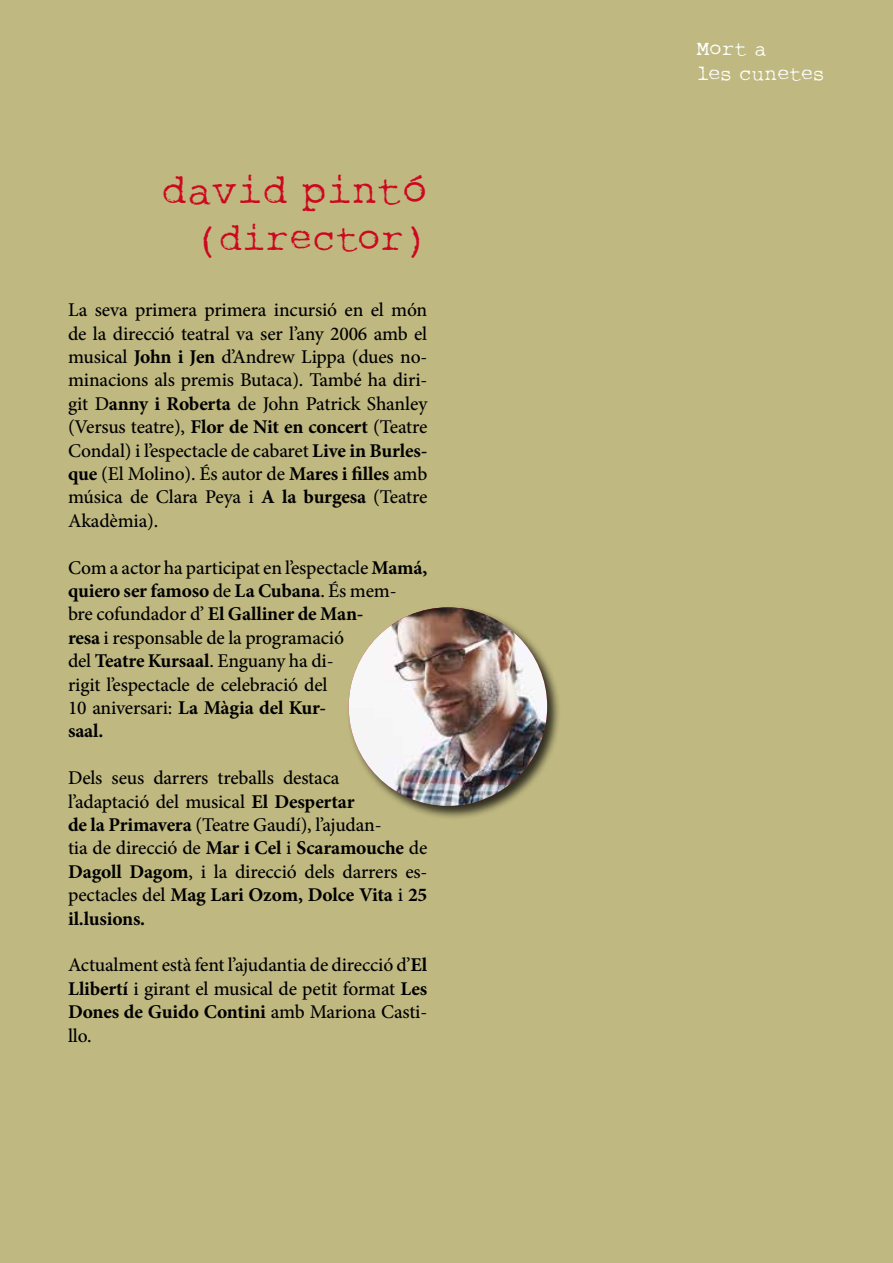
<style>
.page{position:relative;width:893px;height:1263px;background:#bfb881}
.page>*{position:absolute;margin:0;border:0;box-sizing:border-box;transform-origin:0 0}
.t1{font:42px "Rough Typewriter";color:#cd071e}
.t2{font:39px "Rough Typewriter";color:#cd071e}
.t3{font:21px/25.2px "Rough Typewriter";color:#fff}
.t4{font:500 19.5px/23.4px "Minion Pro";letter-spacing:-.01em;color:#000;text-align:justify}
.s1{font-weight:700}
</style>
<div class="page">
<div style="left:346px;top:605px;width:215px;height:215px;background:#000;opacity:.75"></div>
<img style="left:349px;top:607px;width:198px;height:199px;border-radius:99px">
<h1 class="t1" style="left:162px;top:166px;width:267px">david pintó</h1>
<h2 class="t2" style="left:195px;top:216px;width:233px">(director)</h2>
<p class="t4" style="left:68px;top:298px;width:361px">La seva primera primera incursió en el món de la direcció teatral va ser l’any 2006 amb el musical <span class="s1">John i Jen</span> d’Andrew Lippa (dues no&shy;minacions als premis Butaca). També ha diri&shy;git D<span class="s1">anny i Roberta</span> de John Patrick Shanley (Versus teatre), <span class="s1">Flor de Nit en concert</span> (Teatre Condal) i l’espectacle de cabaret <span class="s1">Live in Burles&shy;que</span> (El Molino). És autor de <span class="s1">Mares i filles</span> amb música de Clara Peya i <span class="s1">A la burgesa</span> (Teatre Akadèmia).</p>
<p class="t4" style="left:68px;top:556px;width:361px;text-align:left">Com a actor ha participat en l’espectacle <span class="s1">Mamá, quiero ser famoso</span> de <span class="s1">La Cubana</span>. És mem-<br>bre cofundador d’ <span class="s1">El Galliner de Man-<br>resa</span> i responsable de la programació<br>del <span class="s1">Teatre Kursaal</span>. Enguany ha di-<br>rigit l’espectacle de celebració del<br>10 aniversari: <span class="s1">La Màgia del Kur-<br>saal.</span></p>
<p class="t4" style="left:68px;top:766px;width:361px;text-align:left">Dels seus darrers treballs destaca<br>l’adaptació del musical <span class="s1">El Despertar<br>de la Primavera</span> (Teatre Gaudí), l’ajudan-<br>tia de direcció de <span class="s1">Mar i Cel</span> i <span class="s1">Scaramouche</span> de <span class="s1">Dagoll Dagom</span>, i la direcció dels darrers es&shy;pectacles del <span class="s1">Mag Lari Ozom, Dolce Vita</span> i <span class="s1">25 il.lusions.</span></p>
<p class="t4" style="left:68px;top:953px;width:361px">Actualment està fent l’ajudantia de direcció d’<span class="s1">El Llibertí</span> i girant el musical de petit format <span class="s1">Les Dones de Guido Contini</span> amb Mariona Casti&shy;llo.</p>
<p class="t3" style="left:697px;top:37px;width:130px">Mort a<br>les cunetes</p>
</div>
